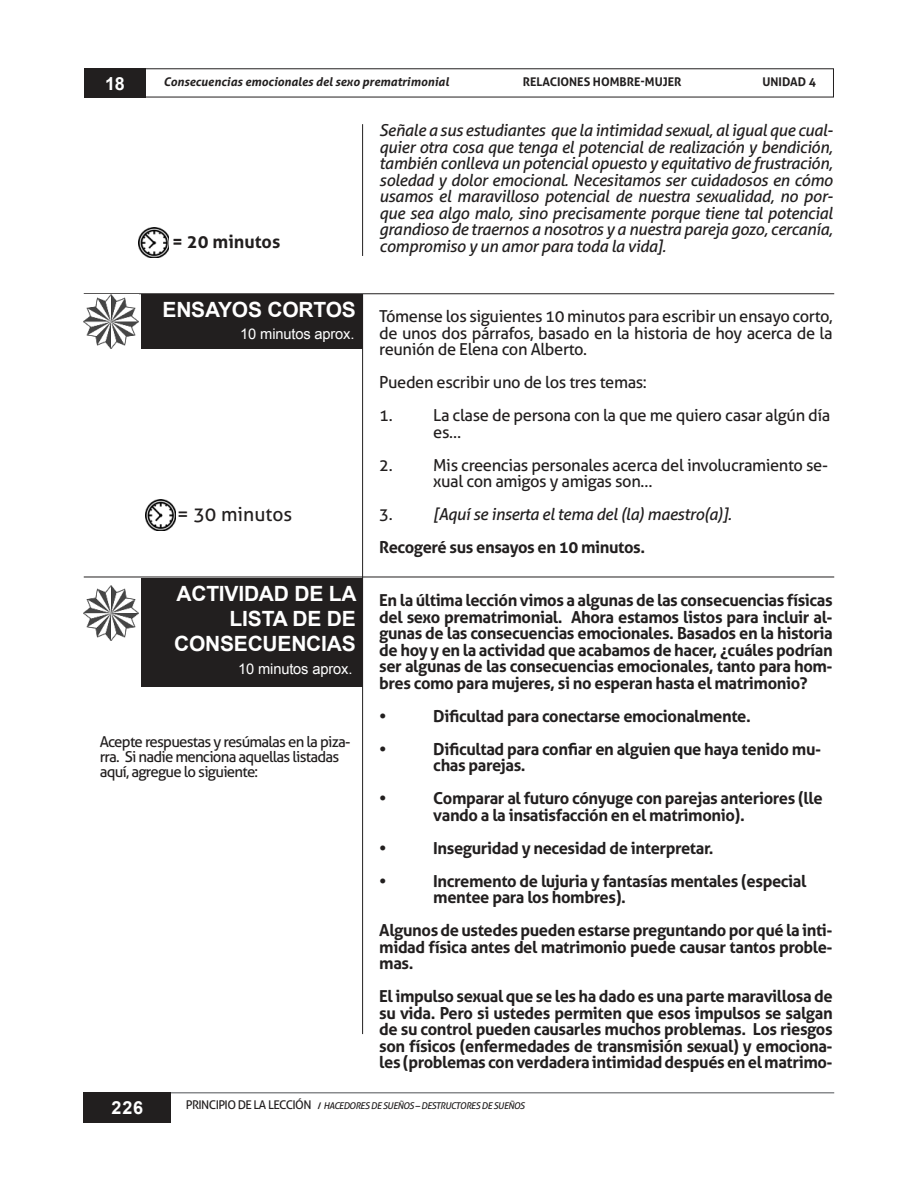
<style>
.page{position:relative;width:918px;height:1188px;background:#fff}
.page>*{position:absolute;margin:0;border:0;box-sizing:border-box;transform-origin:0 0}
.t1{font:700 21px/25.2px "Arial";letter-spacing:-.01em;color:#fff;text-align:right}
.t2{font:19.35px "Aller";color:#221f1f}
.t3{font:700 18px "Aller";color:#221f1f}
.t4{font:700 18px "Arial";color:#fff}
.t5{font:700 16.5px/16.5px "Aller";letter-spacing:-.025em;color:#221f1f;text-align:justify}
.t6{font:italic 16.5px/16.5px "Aller";letter-spacing:-.025em;color:#221f1f;text-align:justify}
.t7{font:16.5px/16.5px "Aller";letter-spacing:-.025em;color:#221f1f}
.t8{font:15px/15px "Aller";letter-spacing:-.05em;color:#221f1f}
.t9{font:14.7px "Arial";letter-spacing:-.01em;color:#fff}
.t10{font:italic 700 12px "Aller";color:#221f1f}
.t11{font:700 12px "Aller";color:#221f1f}
.t12{font:italic 9.3px "Aller";letter-spacing:-.05em;color:#221f1f}
.s1{font-style:normal;font-size:12px}
</style>
<div class="page">
<hr style="left:84px;top:1092px;width:750px;height:2px;background:#898b8e">
<div style="left:84px;top:1092px;width:87px;height:31px;background:#221f1f"></div>
<div style="left:84px;top:68px;width:61px;height:29px;background:#221f1f"></div>
<hr style="left:362px;top:124px;width:1px;height:132px;background:#221f1f">
<hr style="left:84px;top:293px;width:750px;height:1px;background:#221f1f">
<hr style="left:84px;top:577px;width:750px;height:1px;background:#221f1f">
<hr style="left:362px;top:294px;width:1px;height:740px;background:#221f1f">
<div style="left:142px;top:294px;width:221px;height:55px;background:#221f1f"></div>
<div style="left:142px;top:578px;width:221px;height:109px;background:#221f1f"></div>
<img style="left:84px;top:586px;width:55px;height:54px">
<img style="left:84px;top:294px;width:55px;height:55px">
<img style="left:139px;top:227px;width:30px;height:31px">
<img style="left:145px;top:500px;width:30px;height:30px">
<p class="t4" style="left:105px;top:73px;width:21px">18</p>
<p class="t10" style="left:163px;top:77px;width:287px">Consecuencias emocionales del sexo prematrimonial</p>
<p class="t11" style="left:523px;top:74px;width:160px">RELACIONES HOMBRE-MUJER</p>
<p class="t11" style="left:763px;top:74px;width:55px">UNIDAD 4</p>
<p class="t6" style="left:379px;top:122px;width:455px">Señale a sus estudiantes que la intimidad sexual, al igual que cual&shy;quier otra cosa que tenga el potencial de realización y bendición, también conlleva un potencial opuesto y equitativo de frustración, soledad y dolor emocional. Necesitamos ser cuidadosos en cómo usamos el maravilloso potencial de nuestra sexualidad, no por&shy;que sea algo malo, sino precisamente porque tiene tal potencial grandioso de traernos a nosotros y a nuestra pareja gozo, cercanía, compromiso y un amor para toda la vida].</p>
<p class="t3" style="left:172px;top:232px;width:110px">= 20 minutos</p>
<p class="t1" style="left:163px;top:297px;width:195px">ENSAYOS CORTOS</p>
<p class="t9" style="left:240px;top:328px;width:116px">10 minutos aprox.</p>
<p class="t2" style="left:177px;top:503px;width:117px">= 30 minutos</p>
<p class="t1" style="left:174px;top:581px;width:184px">ACTIVIDAD DE LA<br>LISTA DE DE<br>CONSECUENCIAS</p>
<p class="t9" style="left:238px;top:663px;width:116px">10 minutos aprox.</p>
<p class="t8" style="left:100px;top:735px;width:252px">Acepte respuestas y resúmalas en la piza&shy;rra. Si nadie menciona aquellas listadas aquí, agregue lo siguiente:</p>
<p class="t7" style="left:379px;top:308px;width:455px;text-align:justify">Tómense los siguientes 10 minutos para escribir un ensayo corto, de unos dos párrafos, basado en la historia de hoy acerca de la reunión de Elena con Alberto.</p>
<p class="t7" style="left:379px;top:366px;width:269px;line-height:33px">Pueden escribir uno de los tres temas:<br>1.</p>
<p class="t7" style="left:433px;top:407px;width:399px">La clase de persona con la que me quiero casar algún día es…</p>
<p class="t7" style="left:379px;top:457px;width:15px">2.</p>
<p class="t7" style="left:433px;top:457px;width:396px">Mis creencias personales acerca del involucramiento se&shy;xual con amigos y amigas son…</p>
<p class="t7" style="left:379px;top:506px;width:15px">3.</p>
<p class="t6" style="left:433px;top:506px;width:300px">[Aquí se inserta el tema del (la) maestro(a)].</p>
<p class="t5" style="left:379px;top:539px;width:267px">Recogeré sus ensayos en 10 minutos.</p>
<p class="t5" style="left:379px;top:593px;width:455px">En la última lección vimos a algunas de las consecuencias físicas del sexo prematrimonial. Ahora estamos listos para incluir al&shy;gunas de las consecuencias emocionales. Basados en la historia de hoy y en la actividad que acabamos de hacer, ¿cuáles podrían ser algunas de las consecuencias emocionales, tanto para hom&shy;bres como para mujeres, si no esperan hasta el matrimonio?</p>
<p class="t5" style="left:379px;top:707px;width:9px">•</p>
<p class="t5" style="left:433px;top:707px;width:319px">Dif㘶cultad para conectarse emocionalmente.</p>
<p class="t5" style="left:379px;top:740px;width:9px">•</p>
<p class="t5" style="left:433px;top:740px;width:389px">Dif㘶cultad para conf㘶ar en alguien que haya tenido mu&shy;chas parejas.</p>
<p class="t5" style="left:379px;top:791px;width:9px">•</p>
<p class="t5" style="left:433px;top:791px;width:391px">Comparar al futuro cónyuge con parejas anteriores (lle vando a la insatisfacción en el matrimonio).</p>
<p class="t5" style="left:379px;top:840px;width:9px">•</p>
<p class="t5" style="left:433px;top:840px;width:282px">Inseguridad y necesidad de interpretar.</p>
<p class="t5" style="left:379px;top:873px;width:9px">•</p>
<p class="t5" style="left:433px;top:873px;width:375px">Incremento de lujuria y fantasías mentales (especial mentee para los hombres).</p>
<p class="t5" style="left:379px;top:923px;width:455px">Algunos de ustedes pueden estarse preguntando por qué la inti&shy;midad física antes del matrimonio puede causar tantos proble&shy;mas.</p>
<p class="t5" style="left:379px;top:989px;width:455px">El impulso sexual que se les ha dado es una parte maravillosa de su vida. Pero si ustedes permiten que esos impulsos se salgan de su control pueden causarles muchos problemas. Los riesgos son físicos (enfermedades de transmisión sexual) y emociona&shy;les (problemas con verdadera intimidad después en el matrimo-</p>
<p class="t4" style="left:112px;top:1097px;width:33px">226</p>
<p class="t12" style="left:186px;top:1100px;width:340px"><span class="s1">PRINCIPIO DE LA LECCIÓN /</span> HACEDORES DE SUEÑOS – DESTRUCTORES DE SUEÑOS</p>
</div>
